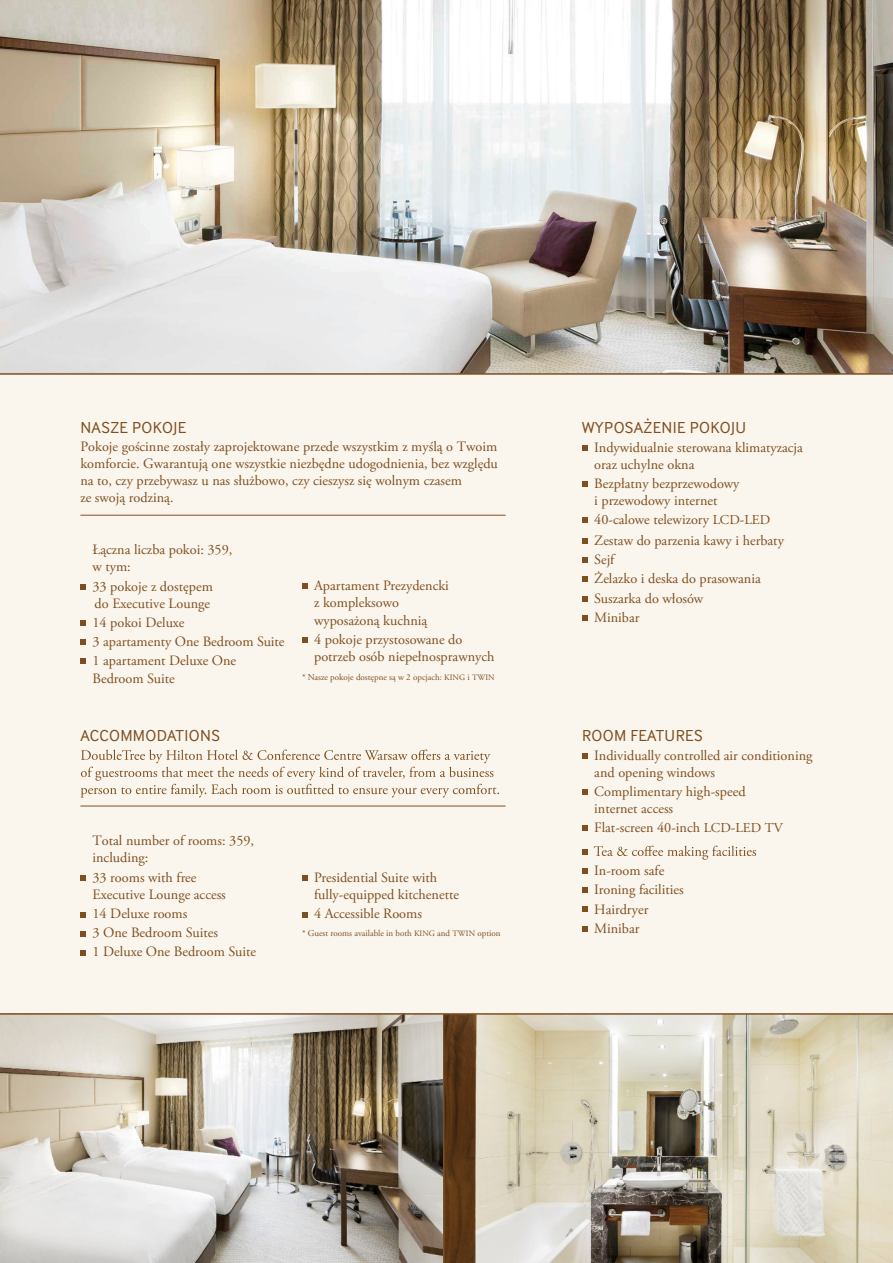
<style>
.page{position:relative;width:893px;height:1263px;background:#fbf6ed}
.page>*{position:absolute;margin:0;border:0;box-sizing:border-box;transform-origin:0 0}
.t1{font:16.5px "Inter Face Corp";letter-spacing:.025em;color:#7e4f21}
.t2{font:14.25px/17.1px "Adobe Garamond Pro";color:#7e4f21}
.t3{font:9px "Adobe Garamond Pro";color:#7e4f21}
.s1{font-size:8.25px}
.s2{font-size:13.5px}
</style>
<div class="page">
<img style="left:0;top:0;width:893px;height:373px">
<img style="left:0;top:1015px;width:443px;height:248px">
<img style="left:444px;top:1015px;width:449px;height:248px">
<svg style="left:582px;top:753px;width:6px;height:5px"></svg>
<svg style="left:582px;top:789px;width:6px;height:6px"></svg>
<svg style="left:582px;top:825px;width:6px;height:6px"></svg>
<svg style="left:582px;top:849px;width:6px;height:6px"></svg>
<svg style="left:594px;top:846px;width:162px;height:14px"></svg>
<svg style="left:582px;top:868px;width:6px;height:6px"></svg>
<svg style="left:582px;top:887px;width:6px;height:6px"></svg>
<svg style="left:582px;top:907px;width:6px;height:5px"></svg>
<svg style="left:582px;top:926px;width:6px;height:5px"></svg>
<svg style="left:80px;top:875px;width:6px;height:6px"></svg>
<svg style="left:80px;top:912px;width:6px;height:6px"></svg>
<svg style="left:80px;top:931px;width:6px;height:6px"></svg>
<svg style="left:80px;top:950px;width:6px;height:6px"></svg>
<svg style="left:302px;top:875px;width:6px;height:5px"></svg>
<svg style="left:302px;top:912px;width:6px;height:6px"></svg>
<hr style="left:80px;top:806px;width:426px;height:1px;background:#7e4f21">
<svg style="left:81px;top:749px;width:418px;height:49px"></svg>
<svg style="left:582px;top:445px;width:6px;height:6px"></svg>
<svg style="left:582px;top:481px;width:6px;height:6px"></svg>
<svg style="left:582px;top:518px;width:6px;height:5px"></svg>
<svg style="left:582px;top:538px;width:6px;height:6px"></svg>
<svg style="left:582px;top:557px;width:6px;height:6px"></svg>
<svg style="left:582px;top:576px;width:6px;height:6px"></svg>
<svg style="left:582px;top:596px;width:6px;height:5px"></svg>
<svg style="left:582px;top:615px;width:6px;height:6px"></svg>
<svg style="left:80px;top:584px;width:6px;height:5px"></svg>
<svg style="left:80px;top:620px;width:6px;height:6px"></svg>
<svg style="left:80px;top:639px;width:6px;height:6px"></svg>
<svg style="left:80px;top:658px;width:6px;height:6px"></svg>
<svg style="left:302px;top:583px;width:6px;height:6px"></svg>
<svg style="left:302px;top:637px;width:6px;height:6px"></svg>
<hr style="left:80px;top:515px;width:426px;height:1px;background:#7e4f21">
<hr style="left:0;top:373px;width:893px;height:2px;background:#7e4f21">
<hr style="left:0;top:1013px;width:893px;height:2px;background:#7e4f21">
<hr style="left:443px;top:1014px;width:1px;height:249px;background:#7e4f21">
<p class="t1" style="left:80px;top:418px;width:107px">NASZE POKOJE</p>
<p class="t2" style="left:80px;top:438px;width:419px">Pokoje gościnne zostały zaprojektowane przede wszystkim z myślą o Twoim komforcie. Gwarantują one wszystkie niezbędne udogodnienia, bez względu na to, czy przebywasz u nas służbowo, czy cieszysz się wolnym czasem<br>ze swoją rodziną.</p>
<p class="t2" style="left:92px;top:542px;width:141px">Łączna liczba pokoi: 359, w tym:</p>
<p class="t2" style="left:92px;top:578px;width:122px">33 pokoje z dostępem do Executive Lounge</p>
<p class="t2" style="left:92px;top:613px;width:194px;line-height:19.2px">14 pokoi Deluxe<br>3 apartamenty One Bedroom Suite<br>1 apartament Deluxe One</p>
<p class="t2" style="left:92px;top:670px;width:84px">Bedroom Suite</p>
<p class="t2" style="left:314px;top:578px;width:136px">Apartament Prezydencki z kompleksowo wyposażoną kuchnią</p>
<p class="t2" style="left:314px;top:631px;width:182px">4 pokoje przystosowane do potrzeb osób niepełnosprawnych</p>
<p class="t3" style="left:302px;top:672px;width:194px">* Nasze pokoje dostępne są w 2 opcjach: <span class="s1">KING</span> i <span class="s1">TWIN</span></p>
<p class="t1" style="left:80px;top:726px;width:141px">ACCOMMODATIONS</p>
<p class="t2" style="left:92px;top:833px;width:163px">Total number of rooms: 359, including:</p>
<p class="t2" style="left:92px;top:869px;width:135px">33 rooms with free<br>Executive Lounge access</p>
<p class="t2" style="left:92px;top:904px;width:165px;line-height:19.2px">14 Deluxe rooms<br>3 One Bedroom Suites<br>1 Deluxe One Bedroom Suite</p>
<p class="t2" style="left:314px;top:869px;width:146px">Presidential Suite with fully-equipped kitchenette</p>
<p class="t2" style="left:314px;top:905px;width:109px">4 Accessible Rooms</p>
<p class="t3" style="left:302px;top:928px;width:200px">* Guest rooms available in both <span class="s1">KING</span> and <span class="s1">TWIN</span> option</p>
<p class="t1" style="left:582px;top:418px;width:165px">WYPOSAŻENIE POKOJU</p>
<p class="t2" style="left:594px;top:439px;width:210px">Indywidualnie sterowana klimatyzacja oraz uchylne okna</p>
<p class="t2" style="left:594px;top:476px;width:147px">Bezpłatny bezprzewodowy i przewodowy internet</p>
<p class="t2" style="left:594px;top:511px;width:191px;line-height:19.5px">40-calowe telewizory <span class="s2">LCD</span>-<span class="s2">LED<br></span>Zestaw do parzenia kawy i herbaty<br>Sejf<br>Żelazko i deska do prasowania<br>Suszarka do włosów<br>Minibar</p>
<p class="t1" style="left:582px;top:726px;width:122px">ROOM FEATURES</p>
<p class="t2" style="left:594px;top:747px;width:220px">Individually controlled air conditioning and opening windows</p>
<p class="t2" style="left:594px;top:783px;width:153px">Complimentary high-speed internet access</p>
<p class="t2" style="left:594px;top:820px;width:190px">Flat-screen 40-inch <span class="s2">LCD</span>-<span class="s2">LED TV</span></p>
<p class="t2" style="left:594px;top:861px;width:91px;line-height:19.2px">In-room safe<br>Ironing facilities<br>Hairdryer<br>Minibar</p>
</div>
